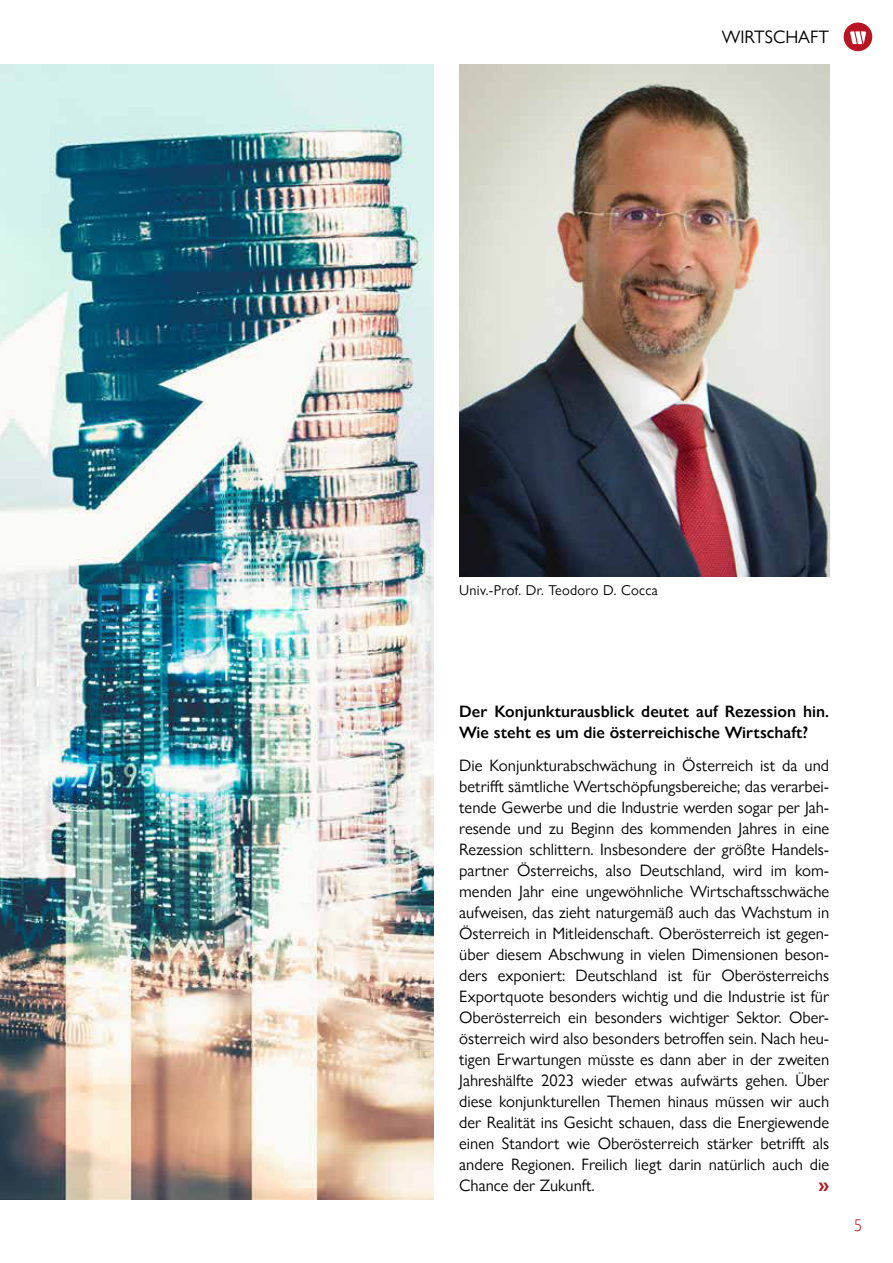
<style>
.page{position:relative;width:893px;height:1263px;background:#fff}
.page>*{position:absolute;margin:0;border:0;box-sizing:border-box;transform-origin:0 0}
.t1{font:18px "Gill Sans Nova";color:#000}
.t2{font:700 18px "Gill Sans Nova";color:#b81423}
.t3{font:300 16.95px "Gill Sans Nova";color:#b81423}
.t4{font:16.5px/21px "Gill Sans Nova";color:#000;text-align:justify}
.t5{font:600 16.5px/21px "Gill Sans Nova";color:#000}
.t6{font:14.25px "Gill Sans Nova";letter-spacing:.02em;color:#000}
</style>
<div class="page">
<img style="left:0;top:64px;width:434px;height:1135px">
<svg style="left:844px;top:23px;width:28px;height:28px"></svg>
<img style="left:459px;top:64px;width:370px;height:513px">
<p class="t1" style="left:722px;top:28px;width:109px">WIRTSCHAFT</p>
<p class="t6" style="left:459px;top:583px;width:200px">Univ.-Prof. Dr. Teodoro D. Cocca</p>
<p class="t5" style="left:459px;top:703px;width:371px">Der Konjunkturausblick deutet auf Rezession hin.<br>Wie steht es um die österreichische Wirtschaft?</p>
<p class="t4" style="left:459px;top:756px;width:371px">Die Konjunkturabschwächung in Österreich ist da und betrift sämtliche Wertschöpfungsbereiche; das verarbei&shy;tende Gewerbe und die Industrie werden sogar per Jah&shy;resende und zu Beginn des kommenden Jahres in eine Rezession schlittern. Insbesondere der größte Handels&shy;partner Österreichs, also Deutschland, wird im kom&shy;menden Jahr eine ungewöhnliche Wirtschaftsschwäche aufweisen, das zieht naturgemäß auch das Wachstum in Österreich in Mitleidenschaft. Oberösterreich ist gegen&shy;über diesem Abschwung in vielen Dimensionen beson&shy;ders exponiert: Deutschland ist für Oberösterreichs Exportquote besonders wichtig und die Industrie ist für Oberösterreich ein besonders wichtiger Sektor. Ober&shy;österreich wird also besonders betrofen sein. Nach heu&shy;tigen Erwartungen müsste es dann aber in der zweiten Jahreshälfte 2023 wieder etwas aufwärts gehen. Über diese konjunkturellen Themen hinaus müssen wir auch der Realität ins Gesicht schauen, dass die Energiewende einen Standort wie Oberösterreich stärker betrift als andere Regionen. Freilich liegt darin natürlich auch die Chance der Zukunft.</p>
<p class="t2" style="left:818px;top:1174px;width:12px">»</p>
<p class="t3" style="left:854px;top:1215px;width:10px">5</p>
</div>
